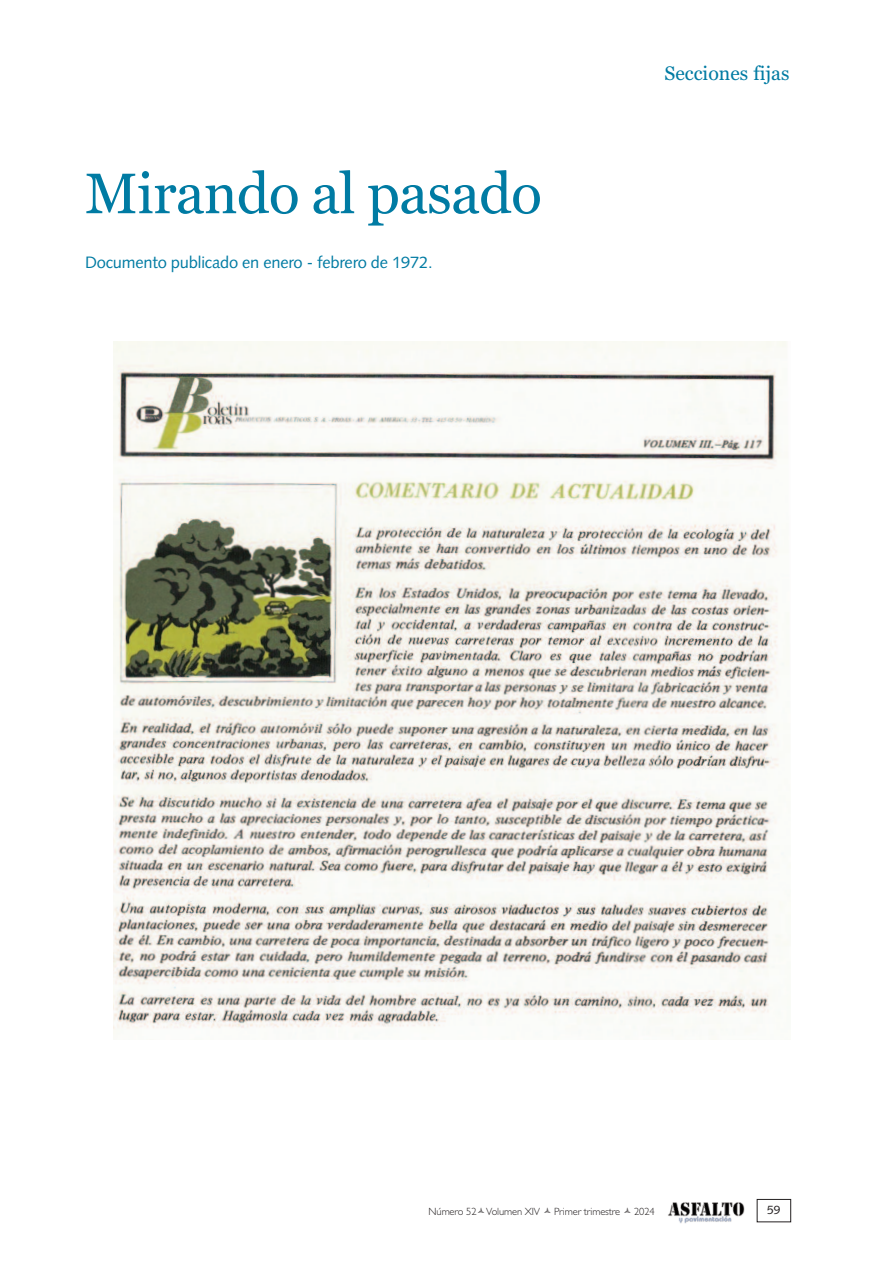
<style>
.page{position:relative;width:893px;height:1263px;background:#fff}
.page>*{position:absolute;margin:0;border:0;box-sizing:border-box;transform-origin:0 0}
.t1{font:57px "Georgia";letter-spacing:-.01em;color:#007ba3}
.t2{font:19.5px "Georgia";color:#007ba3}
.t3{font:16.5px "Syntax LT Std";letter-spacing:-.01em;color:#007ba3}
.t4{font:12px "Syntax LT Std";color:#231f20}
.t5{font:300 10.5px "Gill Sans";letter-spacing:-.01em;color:#231f20}
</style>
<div class="page">
<img style="left:668px;top:1202px;width:77px;height:21px">
<div style="left:757px;top:1199px;width:34px;height:23px;border:1px solid #231f20"></div>
<img style="left:113px;top:342px;width:676px;height:698px">
<h1 class="t1" style="left:85px;top:160px;width:458px">Mirando al pasado</h1>
<p class="t3" style="left:85px;top:255px;width:349px">Documento publicado en enero - febrero de 1972.</p>
<p class="t2" style="left:665px;top:62px;width:126px">Secciones fijas</p>
<p class="t5" style="left:429px;top:1205px;width:113px">Número 52 Volumen XIV</p>
<p class="t5" style="left:554px;top:1205px;width:68px">Primer trimestre</p>
<p class="t5" style="left:634px;top:1205px;width:22px">2024</p>
<p class="t4" style="left:767px;top:1204px;width:15px">59</p>
</div>
